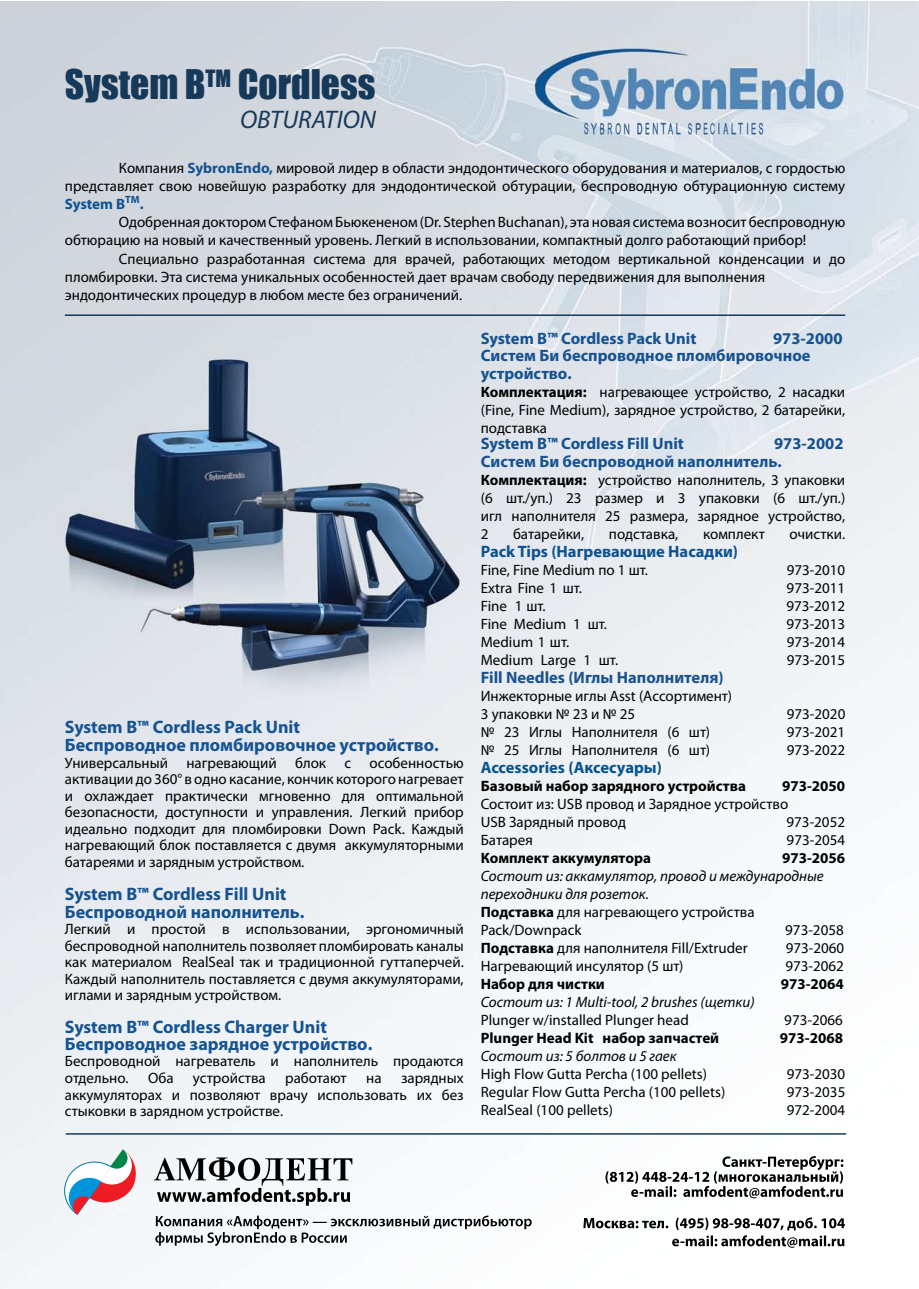
<style>
.page{position:relative;width:919px;height:1289px;background:#fff}
.page>*{position:absolute;margin:0;border:0;box-sizing:border-box;transform-origin:0 0}
.t1{font:37.5px "Impact";color:#173959}
.t2{font:italic 25.5px "Myriad Pro";color:#173959}
.t3{font:700 18px/18px "Myriad Pro";color:#155391}
.t4{font:700 18px/18px "Myriad Pro";color:#155290}
.t5{font:700 16.5px/16.5px "Myriad Pro";color:#155290}
.t6{font:700 16.5px "Myriad Pro";color:#0d5290}
.t7{font:700 16.5px "Myriad Pro";color:#1a528e}
.t8{font:700 16.5px "Myriad Pro";color:#075390}
.t9{font:15px/16.5px "Myriad Pro";color:#000;text-align:justify}
.t10{font:italic 15px/18px "Myriad Pro";color:#000}
.t11{font:700 15px "Myriad Pro";color:#000}
.s1{font-weight:700;color:#135290}
.s2{font-weight:700;color:#0d5390}
.s3{color:#155290}
.s4{font-weight:700}
.s5{font-weight:700;font-style:normal}
.s6{font-style:normal}
</style>
<div class="page">
<img style="left:0;top:1px;width:918px;height:1287px">
<hr style="left:65px;top:314px;width:780px;height:2px;background:#173959">
<hr style="left:66px;top:1133px;width:780px;height:1px;background:#173959">
<svg style="left:64px;top:1149px;width:72px;height:65px"></svg>
<svg style="left:155px;top:1215px;width:376px;height:30px"></svg>
<svg style="left:154px;top:1157px;width:198px;height:48px"></svg>
<svg style="left:605px;top:1155px;width:238px;height:43px"></svg>
<svg style="left:583px;top:1217px;width:261px;height:30px"></svg>
<h1 class="t1" style="left:65px;top:55px;width:312px">System B<sup>TM</sup> Cordless</h1>
<h2 class="t2" style="left:240px;top:103px;width:137px">OBTURATION</h2>
<p class="t9" style="left:65px;top:159px;width:781px;line-height:18px;text-indent:54px">Компания <span class="s1">SybronEndo,</span> мировой лидер в области эндодонтического оборудования и материалов, с гордостью представляет свою новейшую разработку для эндодонтической обтурации, беспроводную обтурационную систему <span class="s2">System B</span><sup>TM</sup><span class="s2">.</span></p>
<p class="t9" style="left:65px;top:213px;width:781px;line-height:18px;text-indent:54px">Одобренная доктором Стефаном Бьюкененом (Dr. Stephen Buchanan), эта новая система возносит беспроводную обтюрацию на новый и качественный уровень. Легкий в использовании, компактный долго работающий прибор!</p>
<p class="t9" style="left:65px;top:249px;width:781px;line-height:18px;text-align:left;text-indent:54px">Специально разработанная система для врачей, работающих методом вертикальной конденсации и до пломбировки. Эта система уникальных особенностей дает врачам свободу передвижения для выполнения эндодонтических процедур в любом месте без ограничений.</p>
<p class="t3" style="left:65px;top:717px;width:375px">System B™ Cordless Pack Unit<br>Б<span class="s3">еспроводное</span> пломбировочное устройство.</p>
<p class="t9" style="left:65px;top:754px;width:400px">Универсальный нагревающий блок с особенностью активации до 360° в одно касание, кончик которого нагревает и охлаждает практически мгновенно для оптимальной безопасности, доступности и управления. Легкий прибор идеально подходит для пломбировки Down Pack. Каждый нагревающий блок поставляется с двумя аккумуляторными батареями и зарядным устройством.</p>
<p class="t4" style="left:65px;top:884px;width:241px">System B™ Cordless Fill Unit<br>Беспроводной наполнитель.</p>
<p class="t9" style="left:65px;top:920px;width:400px">Легкий и простой в использовании, эргономичный беспроводной наполнитель позволяет пломбировать каналы как материалом RealSeal так и традиционной гуттаперчей.<br>Каждый наполнитель поставляется с двумя аккумуляторами, иглами и зарядным устройством.</p>
<p class="t3" style="left:65px;top:1018px;width:309px;line-height:16.5px">System B™ Cordless Charger Unit<br>Беспроводное зарядное устройство.</p>
<p class="t9" style="left:65px;top:1052px;width:400px">Беспроводной нагреватель и наполнитель продаются отдельно.</p>
<p class="t9" style="left:148px;top:1069px;width:27px">Оба</p>
<p class="t9" style="left:193px;top:1069px;width:74px">устройства</p>
<p class="t9" style="left:285px;top:1069px;width:63px">работают</p>
<p class="t9" style="left:366px;top:1069px;width:17px">на</p>
<p class="t9" style="left:65px;top:1069px;width:400px;text-indent:336px">зарядных аккумуляторах и позволяют врачу использовать их без стыковки в зарядном устройстве.</p>
<p class="t5" style="left:480px;top:330px;width:217px">System B™ Cordless Pack Unit</p>
<p class="t5" style="left:480px;top:330px;width:363px;text-indent:292px">973-2000<br>Cистем Би беспроводное пломбировочное</p>
<p class="t5" style="left:480px;top:364px;width:92px">устройство.</p>
<p class="t9" style="left:480px;top:382px;width:366px;line-height:18px"><span class="s4">Комплектация:</span> нагревающее устройство, 2 насадки (Fine, Fine Medium), зарядное устройство, 2 батарейки, подставка</p>
<p class="t5" style="left:480px;top:435px;width:205px">System B™ Cordless Fill Unit</p>
<p class="t5" style="left:480px;top:434px;width:364px;line-height:18px;text-indent:293px">973-2002<br>Cистем Би беспроводной наполнитель.</p>
<p class="t9" style="left:480px;top:471px;width:366px;line-height:18px"><span class="s4">Комплектация:</span> устройство наполнитель, 3 упаковки (6 шт./уп.) 23 размер и 3 упаковки (6 шт./уп.) игл наполнителя 25 размера, зарядное устройство, 2</p>
<p class="t9" style="left:513px;top:525px;width:73px">батарейки,</p>
<p class="t9" style="left:609px;top:525px;width:71px">подставка,</p>
<p class="t9" style="left:703px;top:525px;width:63px">комплект</p>
<p class="t9" style="left:789px;top:525px;width:57px">очистки.</p>
<p class="t6" style="left:480px;top:541px;width:259px">Pack Tips (Нагревающие Насадки)</p>
<p class="t9" style="left:480px;top:561px;width:169px">Fine, Fine Medium по 1 шт.</p>
<p class="t9" style="left:786px;top:561px;width:60px">973-2010</p>
<p class="t9" style="left:480px;top:579px;width:103px">Extra Fine 1 шт.</p>
<p class="t9" style="left:786px;top:579px;width:60px">973-2011</p>
<p class="t9" style="left:480px;top:597px;width:66px">Fine 1 шт.</p>
<p class="t9" style="left:786px;top:597px;width:60px">973-2012</p>
<p class="t9" style="left:480px;top:615px;width:128px">Fine Medium 1 шт.</p>
<p class="t9" style="left:786px;top:615px;width:60px">973-2013</p>
<p class="t9" style="left:480px;top:633px;width:90px">Medium 1 шт.</p>
<p class="t9" style="left:786px;top:633px;width:60px">973-2014</p>
<p class="t9" style="left:480px;top:651px;width:139px">Medium Large 1 шт.</p>
<p class="t9" style="left:786px;top:651px;width:60px">973-2015</p>
<p class="t7" style="left:480px;top:667px;width:244px">Fill Needles (Иглы Наполнителя)</p>
<p class="t9" style="left:480px;top:687px;width:253px;line-height:18px">Инжекторные иглы Asst (Ассортимент)<br>3 упаковки № 23 и № 25</p>
<p class="t9" style="left:786px;top:705px;width:60px">973-2020</p>
<p class="t9" style="left:480px;top:723px;width:231px">№ 23 Иглы Наполнителя (6 шт)</p>
<p class="t9" style="left:786px;top:723px;width:60px">973-2021</p>
<p class="t9" style="left:480px;top:741px;width:231px">№ 25 Иглы Наполнителя (6 шт)</p>
<p class="t9" style="left:786px;top:741px;width:60px">973-2022</p>
<p class="t8" style="left:480px;top:757px;width:183px">Accessories (Аксесуары)</p>
<p class="t11" style="left:480px;top:776px;width:267px">Базовый набор зарядного устройства</p>
<p class="t11" style="left:782px;top:776px;width:65px">973-2050</p>
<p class="t9" style="left:480px;top:795px;width:309px;line-height:18px">Состоит из: USB провод и Зарядное устройство<br>USB Зарядный провод</p>
<p class="t9" style="left:786px;top:813px;width:60px">973-2052</p>
<p class="t9" style="left:480px;top:831px;width:54px">Батарея</p>
<p class="t9" style="left:786px;top:831px;width:60px">973-2054</p>
<p class="t11" style="left:480px;top:848px;width:172px">Комплект аккумулятора</p>
<p class="t11" style="left:782px;top:848px;width:65px">973-2056</p>
<p class="t10" style="left:480px;top:867px;width:344px">Состоит из: аккамулятор, провод и международные переходники для розеток.<br><span class="s5">Подставка</span> <span class="s6">для нагревающего устройства<br>Pack/Downpack</span></p>
<p class="t9" style="left:785px;top:921px;width:60px">973-2058</p>
<p class="t9" style="left:480px;top:939px;width:268px"><span class="s4">Подставка</span> для наполнителя Fill/Extruder</p>
<p class="t9" style="left:785px;top:939px;width:60px">973-2060</p>
<p class="t9" style="left:480px;top:957px;width:204px">Нагревающий инсулятор (5 шт)</p>
<p class="t9" style="left:785px;top:957px;width:60px">973-2062</p>
<p class="t11" style="left:480px;top:974px;width:126px">Набор для чистки</p>
<p class="t11" style="left:780px;top:974px;width:65px">973-2064</p>
<p class="t10" style="left:480px;top:993px;width:275px">Состоит из: 1 Multi-tool, 2 brushes (щетки)</p>
<p class="t9" style="left:480px;top:1011px;width:209px">Plunger w/installed Plunger head</p>
<p class="t9" style="left:784px;top:1011px;width:60px">973-2066</p>
<p class="t11" style="left:480px;top:1028px;width:240px">Plunger Head Kit набор запчастей</p>
<p class="t11" style="left:779px;top:1028px;width:65px">973-2068</p>
<p class="t10" style="left:480px;top:1047px;width:197px">Состоит из: 5 болтов и 5 гаек</p>
<p class="t9" style="left:480px;top:1065px;width:228px">High Flow Gutta Percha (100 pellets)</p>
<p class="t9" style="left:786px;top:1065px;width:60px">973-2030</p>
<p class="t9" style="left:480px;top:1083px;width:246px">Regular Flow Gutta Percha (100 pellets)</p>
<p class="t9" style="left:786px;top:1083px;width:60px">973-2035</p>
<p class="t9" style="left:480px;top:1101px;width:134px">RealSeal (100 pellets)</p>
<p class="t9" style="left:786px;top:1101px;width:60px">972-2004</p>
</div>
